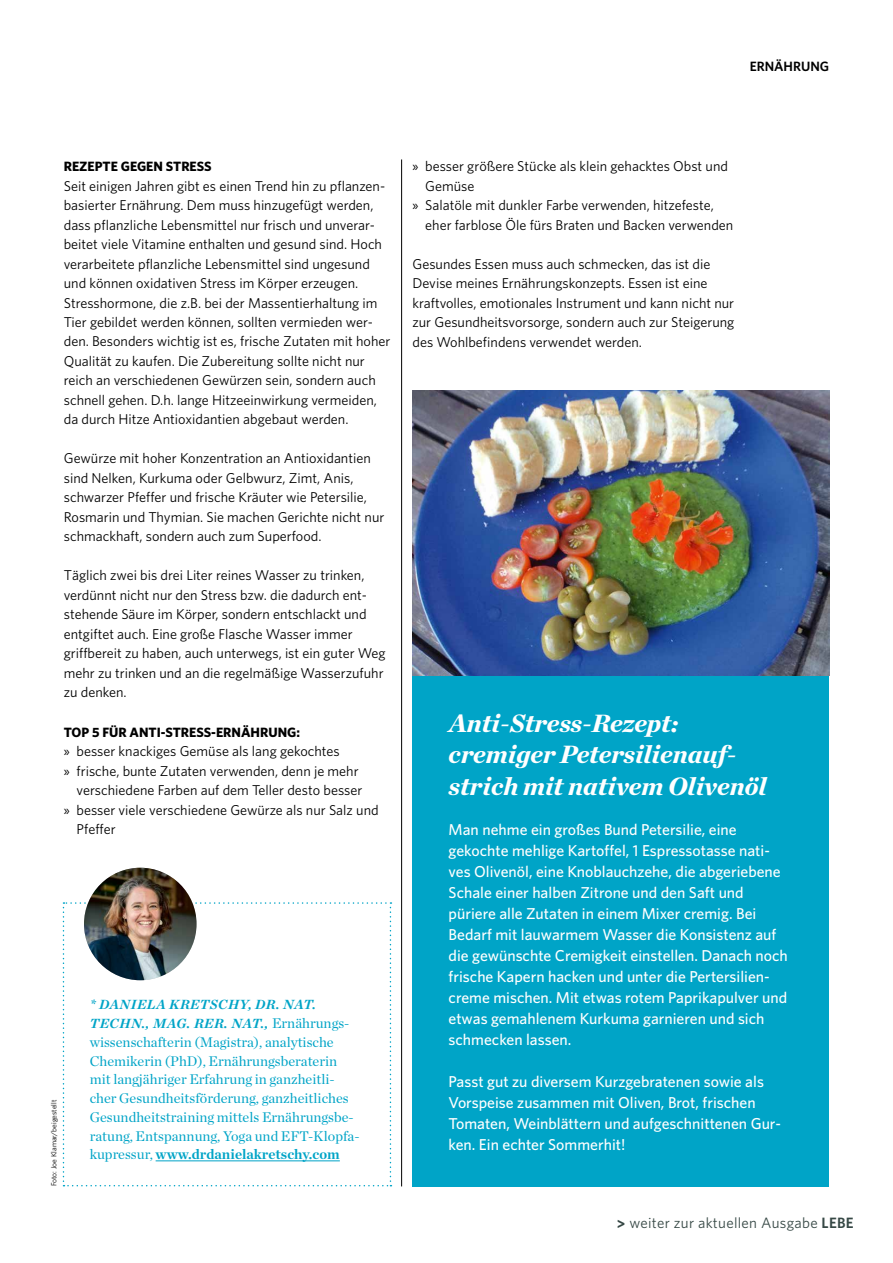
<style>
.page{position:relative;width:893px;height:1263px;background:#fff}
.page>*{position:absolute;margin:0;border:0;box-sizing:border-box;transform-origin:0 0}
.t1{font:italic 900 25.5px/31.5px "Chronicle Deck";color:#fff}
.t2{font:500 15.75px/21px "Whitney";color:#fff}
.t3{font:15px "Whitney";letter-spacing:.02em;color:#364845}
.t4{font:14.25px/19.5px "Whitney";color:#000}
.t5{font:14.25px/18.8px "Chronicle Deck";color:#00a4c7}
.t6{font:italic 700 13.5px/18.8px "Chronicle Deck";letter-spacing:.04em;color:#00a4c7}
.t7{font:700 13.5px "Whitney";color:#000}
.t8{font:600 13.5px "Whitney";color:#000}
.t9{font:7.5px "Whitney";color:#000}
.s1{font-family:"Myriad Pro"}
.s2{font-weight:400;font-style:normal;font-size:14.25px}
.s3{font-weight:700}
.s4{font-weight:600}
</style>
<div class="page">
<div style="left:412px;top:675px;width:417px;height:511px;background:#00a4c7"></div>
<svg style="left:63px;top:902px;width:328px;height:284px"></svg>
<img style="left:84px;top:868px;width:113px;height:112px;border-radius:56px">
<img style="left:412px;top:390px;width:417px;height:285px">
<hr style="left:401px;top:159px;width:1px;height:1027px;background:#000">
<p class="t8" style="left:750px;top:58px;width:81px">ERNÄHRUNG</p>
<p class="t7" style="left:64px;top:158px;width:149px">REZEPTE GEGEN STRESS</p>
<p class="t4" style="left:64px;top:175px;width:328px">Seit einigen Jahren gibt es einen Trend hin zu pflanzen&shy;basierter Ernährung. Dem muss hinzugefügt werden, dass pflanzliche Lebensmittel nur frisch und unverar&shy;beitet viele Vitamine enthalten und gesund sind. Hoch verarbeitete pflanzliche Lebensmittel sind ungesund und können oxidativen Stress im Körper erzeugen.<br>Stresshormone, die z.B. bei der Massentierhaltung im Tier gebildet werden können, sollten vermieden wer&shy;den. Besonders wichtig ist es, frische Zutaten mit hoher Qualität zu kaufen. Die Zubereitung sollte nicht nur reich an verschiedenen Gewürzen sein, sondern auch schnell gehen. D.h. lange Hitzeeinwirkung vermeiden, da durch Hitze Antioxidantien abgebaut werden.</p>
<p class="t4" style="left:64px;top:448px;width:322px">Gewürze mit hoher Konzentration an Antioxidantien sind Nelken, Kurkuma oder Gelbwurz, Zimt, Anis, schwarzer Pfeffer und frische Kräuter wie Petersilie, Rosmarin und Thymian. Sie machen Gerichte nicht nur schmackhaft, sondern auch zum Superfood.</p>
<p class="t4" style="left:64px;top:565px;width:323px">Täglich zwei bis drei Liter reines Wasser zu trinken, verdünnt nicht nur den Stress bzw. die dadurch ent&shy;stehende Säure im Körper, sondern entschlackt und entgiftet auch. Eine große Flasche Wasser immer griffbereit zu haben, auch unterwegs, ist ein guter Weg mehr zu trinken und an die regelmäßige Wasserzufuhr zu denken.</p>
<p class="t7" style="left:64px;top:724px;width:238px">TOP 5 FÜR ANTI-STRESS-ERNÄHRUNG:</p>
<p class="t4" style="left:64px;top:741px;width:278px"><span class="s1">»</span> besser knackiges Gemüse als lang gekochtes</p>
<p class="t4" style="left:64px;top:760px;width:296px"><span class="s1">»</span> frische, bunte Zutaten verwenden, denn je mehr</p>
<p class="t4" style="left:77px;top:780px;width:287px">verschiedene Farben auf dem Teller desto besser</p>
<p class="t4" style="left:64px;top:799px;width:316px"><span class="s1">»</span> besser viele verschiedene Gewürze als nur Salz und</p>
<p class="t4" style="left:77px;top:819px;width:41px">Pfeffer</p>
<p class="t9" style="left:49px;top:1186px;width:88px;rotate:-90deg">Foto: Joe Klamar/beigestellt</p>
<p class="t6" style="left:90px;top:994px;width:261px">* DANIELA KRETSCHY, DR. NAT.<br>TECHN., MAG. RER. NAT., <span class="s2">Ernährungs-</span></p>
<p class="t5" style="left:90px;top:1032px;width:271px">wissenschafterin (Magistra), analytische Chemikerin (PhD), Ernährungsberaterin mit langjähriger Erfahrung in ganzheitli&shy;cher Gesundheitsförderung, ganzheitliches Gesundheitstraining mittels Ernährungsbe&shy;ratung, Entspannung, Yoga und EFT-Klopfa&shy;kupressur, <span class="s3">www.drdanielakretschy.com</span></p>
<p class="t4" style="left:412px;top:156px;width:317px"><span class="s1">»</span> besser größere Stücke als klein gehacktes Obst und</p>
<p class="t4" style="left:425px;top:175px;width:51px">Gemüse</p>
<p class="t4" style="left:412px;top:195px;width:303px"><span class="s1">»</span> Salatöle mit dunkler Farbe verwenden, hitzefeste,</p>
<p class="t4" style="left:425px;top:214px;width:310px">eher farblose Öle fürs Braten und Backen verwenden</p>
<p class="t4" style="left:412px;top:253px;width:323px">Gesundes Essen muss auch schmecken, das ist die Devise meines Ernährungskonzepts. Essen ist eine kraftvolles, emotionales Instrument und kann nicht nur zur Gesundheitsvorsorge, sondern auch zur Steigerung des Wohlbefindens verwendet werden.</p>
<h1 class="t1" style="left:449px;top:705px;width:319px">Anti-Stress-Rezept: cremiger Petersilienauf&shy;strich mit nativem Olivenöl</h1>
<p class="t2" style="left:449px;top:819px;width:341px">Man nehme ein großes Bund Petersilie, eine gekochte mehlige Kartoffel, 1 Espressotasse nati&shy;ves Olivenöl, eine Knoblauchzehe, die abgeriebene Schale einer halben Zitrone und den Saft und püriere alle Zutaten in einem Mixer cremig. Bei Bedarf mit lauwarmem Wasser die Konsistenz auf die gewünschte Cremigkeit einstellen. Danach noch frische Kapern hacken und unter die Pertersilien&shy;creme mischen. Mit etwas rotem Paprikapulver und etwas gemahlenem Kurkuma garnieren und sich schmecken lassen.</p>
<p class="t2" style="left:449px;top:1071px;width:334px">Passt gut zu diversem Kurzgebratenen sowie als Vorspeise zusammen mit Oliven, Brot, frischen Tomaten, Weinblättern und aufgeschnittenen Gur&shy;ken. Ein echter Sommerhit!</p>
<p class="t3" style="left:617px;top:1214px;width:238px"><span class="s3">&gt;</span> weiter zur aktuellen Ausgabe <span class="s4">LEBE</span></p>
</div>
